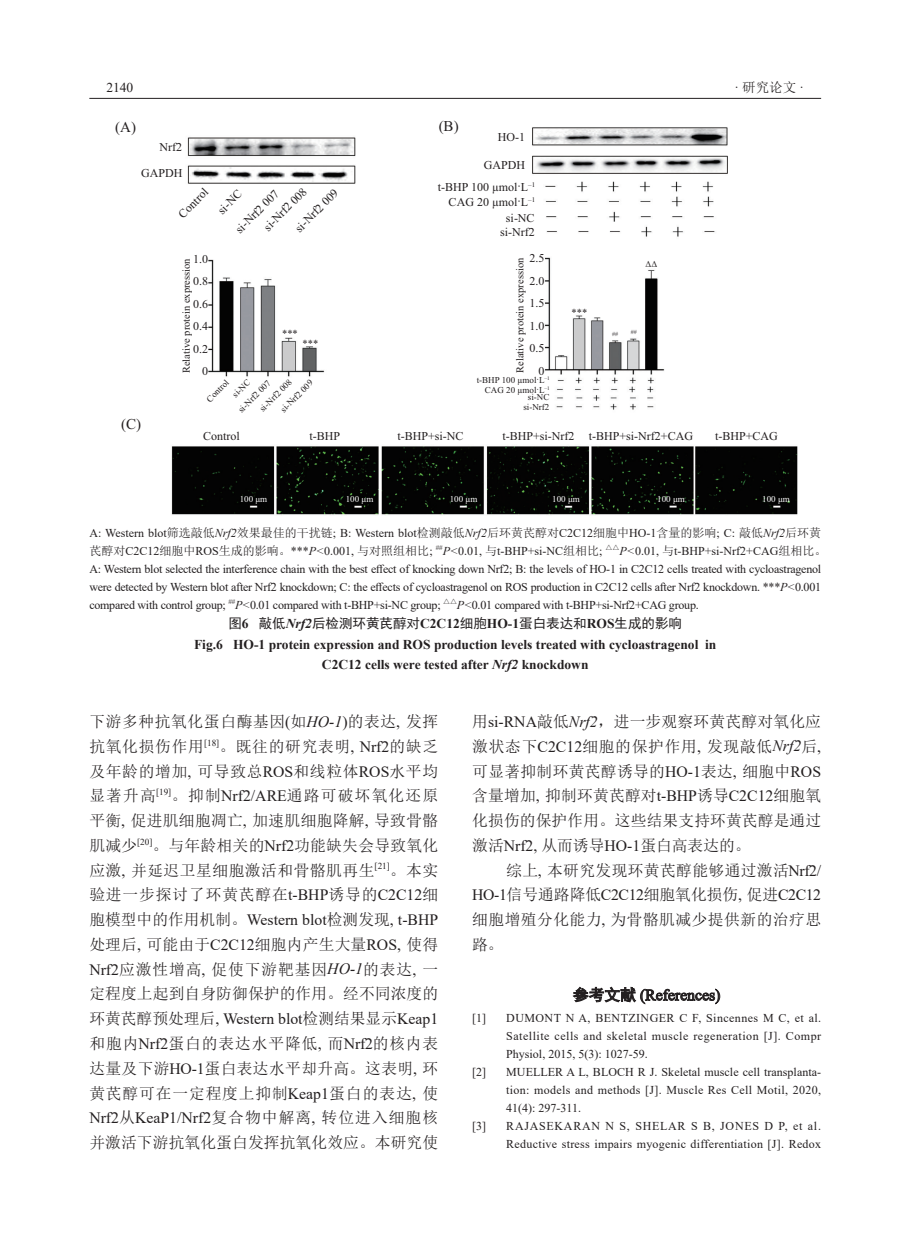
<style>
.page{position:relative;width:919px;height:1238px;background:#fff}
.page>*{position:absolute;margin:0;border:0;box-sizing:border-box;transform-origin:0 0}
.正文{font:15.75px/24.8px "Sim Sun";letter-spacing:.01em;color:#231f20;text-align:justify}
.参考文献标题{font:15.75px "Times New Roman";color:#231f20}
.t1{font:15px "Times New Roman";color:#231f20}
.表头_图题{font:700 13.5px "Times New Roman";color:#231f20}
.表头_图题-2{font:13.5px "Sim Hei";color:#231f20}
.t2{font:13.5px "Sim Sun";color:#231f20}
.t3{font:13.5px "Times New Roman";color:#231f20}
.表格_图注{font:12px/22.5px "Times New Roman";color:#231f20}
.参考文献{font:12px/18px "Times New Roman";letter-spacing:.025em;color:#231f20;text-align:justify}
.t4{font:10.5px "Times New Roman";color:#231f20}
.t5{font:9px/14.9px "Times New Roman";color:#231f20}
.t6{font:9px "Times New Roman";color:#fff}
.t7{font:6.15px "Times New Roman";color:#231f20}
.s1{font-family:"Times New Roman"}
.s2{font-family:"Sim Sun"}
.s3{font-style:italic}
.s4{font-family:"Times New Roman";font-weight:700}
.s5{font-family:"Times New Roman";font-weight:700;font-style:italic}
.s6{font-family:"Times New Roman";font-style:italic}
.s7{font-family:"Sim Hei"}
</style>
<div class="page">
<hr style="left:89px;top:98px;width:732px;height:1px;background:#231f20">
<img style="left:171px;top:127px;width:626px;height:388px">
<svg style="left:572px;top:986px;width:148px;height:18px"></svg>
<p class="t3" style="left:106px;top:78px;width:28px">2140</p>
<p class="t2" style="left:734px;top:81px;width:71px"><span class="s1">·</span> 研究论文 <span class="s1">·</span></p>
<p class="t1" style="left:115px;top:122px;width:22px">(A)</p>
<p class="t1" style="left:438px;top:121px;width:21px">(B)</p>
<p class="表格_图注" style="left:159px;top:137px;width:24px">Nrf2</p>
<p class="表格_图注" style="left:141px;top:163px;width:43px">GAPDH</p>
<p class="表格_图注" style="left:497px;top:127px;width:29px">HO-1</p>
<p class="表格_图注" style="left:483px;top:155px;width:43px">GAPDH</p>
<p class="t1" style="left:121px;top:419px;width:21px">(C)</p>
<p class="表格_图注" style="left:173px;top:209px;width:38px;rotate:-45deg">Control</p>
<p class="表格_图注" style="left:273px;top:206px;width:57px;line-height:23.1px;text-indent:-21px;rotate:-45deg">si-Nrf2 008 si-Nrf2 009</p>
<p class="表格_图注" style="left:210px;top:204px;width:57px;line-height:26.1px;rotate:-45deg">si-NC si-Nrf2 007</p>
<p class="表格_图注" style="left:437px;top:177px;width:99px">t-BHP 100 µmol·L<sup>–1</sup></p>
<p class="表格_图注" style="left:448px;top:192px;width:88px">CAG 20 µmol·L<sup>–1</sup></p>
<p class="表格_图注" style="left:506px;top:208px;width:30px">si-NC</p>
<p class="表格_图注" style="left:500px;top:222px;width:36px">si-Nrf2</p>
<p class="表格_图注" style="left:193px;top:248px;width:16px;text-align:justify">1.0<br>0.8<br>0.6<br>0.4<br>0.2</p>
<p class="t4" style="left:183px;top:373px;width:116px;rotate:-90deg">Relative protein expression</p>
<p class="表格_图注" style="left:202px;top:361px;width:7px">0</p>
<p class="t4" style="left:282px;top:330px;width:17px">***</p>
<p class="t4" style="left:302px;top:340px;width:17px">***</p>
<p class="t5" style="left:219px;top:380px;width:23px;text-indent:-22px;rotate:-45deg">Control si-NC</p>
<p class="t5" style="left:256px;top:405px;width:43px;rotate:-45deg">si-Nrf2 008</p>
<p class="t5" style="left:277px;top:406px;width:43px;rotate:-45deg">si-Nrf2 009</p>
<p class="t5" style="left:235px;top:406px;width:43px;rotate:-45deg">si-Nrf2 007</p>
<p class="表格_图注" style="left:529px;top:248px;width:16px;text-align:right">2.5<br>2.0<br>1.5<br>1.0<br>0.5<br>0</p>
<p class="t4" style="left:516px;top:373px;width:116px;rotate:-90deg">Relative protein expression</p>
<p class="t5" style="left:476px;top:373px;width:75px">t-BHP 100 µmol·L<sup>–1</sup></p>
<p class="t5" style="left:485px;top:383px;width:66px">CAG 20 µmol·L<sup>–1</sup></p>
<p class="t5" style="left:528px;top:391px;width:23px">si-NC</p>
<p class="t5" style="left:523px;top:401px;width:27px">si-Nrf2</p>
<p class="t4" style="left:571px;top:309px;width:17px">***</p>
<p class="t5" style="left:645px;top:258px;width:13px">ΔΔ</p>
<p class="t7" style="left:612px;top:331px;width:8px">##</p>
<p class="t7" style="left:630px;top:330px;width:8px">##</p>
<p class="表格_图注" style="left:203px;top:426px;width:38px">Control</p>
<p class="表格_图注" style="left:309px;top:426px;width:32px">t-BHP</p>
<p class="表格_图注" style="left:397px;top:426px;width:68px">t-BHP+si-NC</p>
<p class="表格_图注" style="left:502px;top:426px;width:192px">t-BHP+si-Nrf2 t-BHP+si-Nrf2+CAG</p>
<p class="表格_图注" style="left:715px;top:426px;width:64px">t-BHP+CAG</p>
<p class="t6" style="left:240px;top:495px;width:29px">100 μm</p>
<p class="t6" style="left:346px;top:495px;width:29px">100 μm</p>
<p class="t6" style="left:449px;top:495px;width:29px">100 μm</p>
<p class="t6" style="left:552px;top:495px;width:29px">100 μm</p>
<p class="t6" style="left:657px;top:495px;width:29px">100 μm</p>
<p class="t6" style="left:762px;top:495px;width:29px">100 μm</p>
<p class="表格_图注" style="left:89px;top:523px;width:738px;line-height:18px">A: Western blot<span class="s2">筛选敲低</span><span class="s3">Nrf2</span><span class="s2">效果最佳的干扰链</span>; B: Western blot<span class="s2">检测敲低</span><span class="s3">Nrf2</span><span class="s2">后环黄芪醇对</span>C2C12<span class="s2">细胞中</span>HO-1<span class="s2">含量的影响</span>; C: <span class="s2">敲低</span><span class="s3">Nrf2</span><span class="s2">后环黄芪醇对</span>C2C12<span class="s2">细胞中</span>ROS<span class="s2">生成的影响。</span>***<span class="s3">P&lt;</span>0.001, <span class="s2">与对照组相比</span>; <sup>##</sup><span class="s3">P&lt;</span>0.01, <span class="s2">与</span>t-BHP+si-NC<span class="s2">组相比</span>; <sup>△△</sup><span class="s3">P&lt;</span>0.01, <span class="s2">与</span>t-BHP+si-Nrf2+CAG<span class="s2">组相比。</span></p>
<p class="表格_图注" style="left:89px;top:559px;width:733px;line-height:18px;text-align:justify">A: Western blot selected the interference chain with the best effect of knocking down Nrf2; B: the levels of HO-1 in C2C12 cells treated with cycloastragenol were detected by Western blot after Nrf2 knockdown; C: the effects of cycloastragenol on ROS production in C2C12 cells after Nrf2 knockdown. ***<span class="s3">P&lt;</span>0.001 compared with control group; <sup>##</sup><span class="s3">P&lt;</span>0.01 compared with t-BHP+si-NC group; <sup>△△</sup><span class="s3">P&lt;</span>0.01 compared with t-BHP+si-Nrf2+CAG group.</p>
<p class="表头_图题-2" style="left:228px;top:616px;width:455px">图<span class="s4">6</span> 敲低<span class="s5">Nrf2</span>后检测环黄芪醇对<span class="s4">C2C12</span>细胞<span class="s4">HO-1</span>蛋白表达和<span class="s4">ROS</span>生成的影响</p>
<p class="表头_图题" style="left:194px;top:634px;width:524px">Fig.6 HO-1 protein expression and ROS production levels treated with cycloastragenol in</p>
<p class="表头_图题" style="left:322px;top:654px;width:268px">C2C12 cells were tested after <span class="s3">Nrf2</span> knockdown</p>
<p class="正文" style="left:89px;top:709px;width:350px">下游多种抗氧化蛋白酶基因<span class="s1">(</span>如<span class="s6">HO-1</span><span class="s1">)</span>的表达<span class="s1">,</span> 发挥抗氧化损伤作用<sup>[18]</sup>。既往的研究表明<span class="s1">, Nrf2</span>的缺乏及年龄的增加<span class="s1">,</span> 可导致总<span class="s1">ROS</span>和线粒体<span class="s1">ROS</span>水平均显著升高<sup>[19]</sup>。抑制<span class="s1">Nrf2/ARE</span>通路可破坏氧化还原平衡<span class="s1">,</span> 促进肌细胞凋亡<span class="s1">,</span> 加速肌细胞降解<span class="s1">,</span> 导致骨骼肌减少<sup>[20]</sup>。与年龄相关的<span class="s1">Nrf2</span>功能缺失会导致氧化应激<span class="s1">,</span> 并延迟卫星细胞激活和骨骼肌再生<sup>[21]</sup>。本实验进一步探讨了环黄芪醇在<span class="s1">t-BHP</span>诱导的<span class="s1">C2C12</span>细胞模型中的作用机制。<span class="s1">Western blot</span>检测发现<span class="s1">, t-BHP</span>处理后<span class="s1">,</span> 可能由于<span class="s1">C2C12</span>细胞内产生大量<span class="s1">ROS,</span> 使得<span class="s1">Nrf2</span>应激性增高<span class="s1">,</span> 促使下游靶基因<span class="s6">HO-1</span>的表达<span class="s1">,</span> 一定程度上起到自身防御保护的作用。经不同浓度的环黄芪醇预处理后<span class="s1">, Western blot</span>检测结果显示<span class="s1">Keap1</span>和胞内<span class="s1">Nrf2</span>蛋白的表达水平降低<span class="s1">,</span> 而<span class="s1">Nrf2</span>的核内表达量及下游<span class="s1">HO-1</span>蛋白表达水平却升高。这表明<span class="s1">,</span> 环黄芪醇可在一定程度上抑制<span class="s1">Keap1</span>蛋白的表达<span class="s1">,</span> 使<span class="s1">Nrf2</span>从<span class="s1">KeaP1/Nrf2</span>复合物中解离<span class="s1">,</span> 转位进入细胞核并激活下游抗氧化蛋白发挥抗氧化效应。本研究使</p>
<p class="正文" style="left:472px;top:709px;width:350px">用<span class="s1">si-RNA</span>敲低<span class="s6">Nrf2</span>，进一步观察环黄芪醇对氧化应激状态下<span class="s1">C2C12</span>细胞的保护作用<span class="s1">,</span> 发现敲低<span class="s6">Nrf2</span>后<span class="s1">,</span>可显著抑制环黄芪醇诱导的<span class="s1">HO-1</span>表达<span class="s1">,</span> 细胞中<span class="s1">ROS</span>含量增加<span class="s1">,</span> 抑制环黄芪醇对<span class="s1">t-BHP</span>诱导<span class="s1">C2C12</span>细胞氧化损伤的保护作用。这些结果支持环黄芪醇是通过激活<span class="s1">Nrf2,</span> 从而诱导<span class="s1">HO-1</span>蛋白高表达的。</p>
<p class="正文" style="left:472px;top:857px;width:350px;text-indent:34px">综上<span class="s1">,</span> 本研究发现环黄芪醇能够通过激活<span class="s1">Nrf2/ HO-1</span>信号通路降低<span class="s1">C2C12</span>细胞氧化损伤<span class="s1">,</span> 促进<span class="s1">C2C12</span>细胞增殖分化能力<span class="s1">,</span> 为骨骼肌减少提供新的治疗思路。</p>
<p class="参考文献标题" style="left:573px;top:983px;width:149px"><span class="s7">参考文献</span> (References)</p>
<p class="参考文献" style="left:472px;top:1008px;width:15px">[1]</p>
<p class="参考文献" style="left:506px;top:1008px;width:316px">DUMONT N A, BENTZINGER C F, Sincennes M C, et al.<br>Satellite cells and skeletal muscle regeneration [J]. Compr Physiol, 2015, 5(3): 1027-59.</p>
<p class="参考文献" style="left:472px;top:1062px;width:15px">[2]</p>
<p class="参考文献" style="left:506px;top:1062px;width:316px">MUELLER A L, BLOCH R J. Skeletal muscle cell transplanta&shy;tion: models and methods [J]. Muscle Res Cell Motil, 2020, 41(4): 297-311.</p>
<p class="参考文献" style="left:472px;top:1116px;width:15px">[3]</p>
<p class="参考文献" style="left:506px;top:1116px;width:316px">RAJASEKARAN N S, SHELAR S B, JONES D P, et al.<br>Reductive stress impairs myogenic differentiation [J]. Redox</p>
</div>
